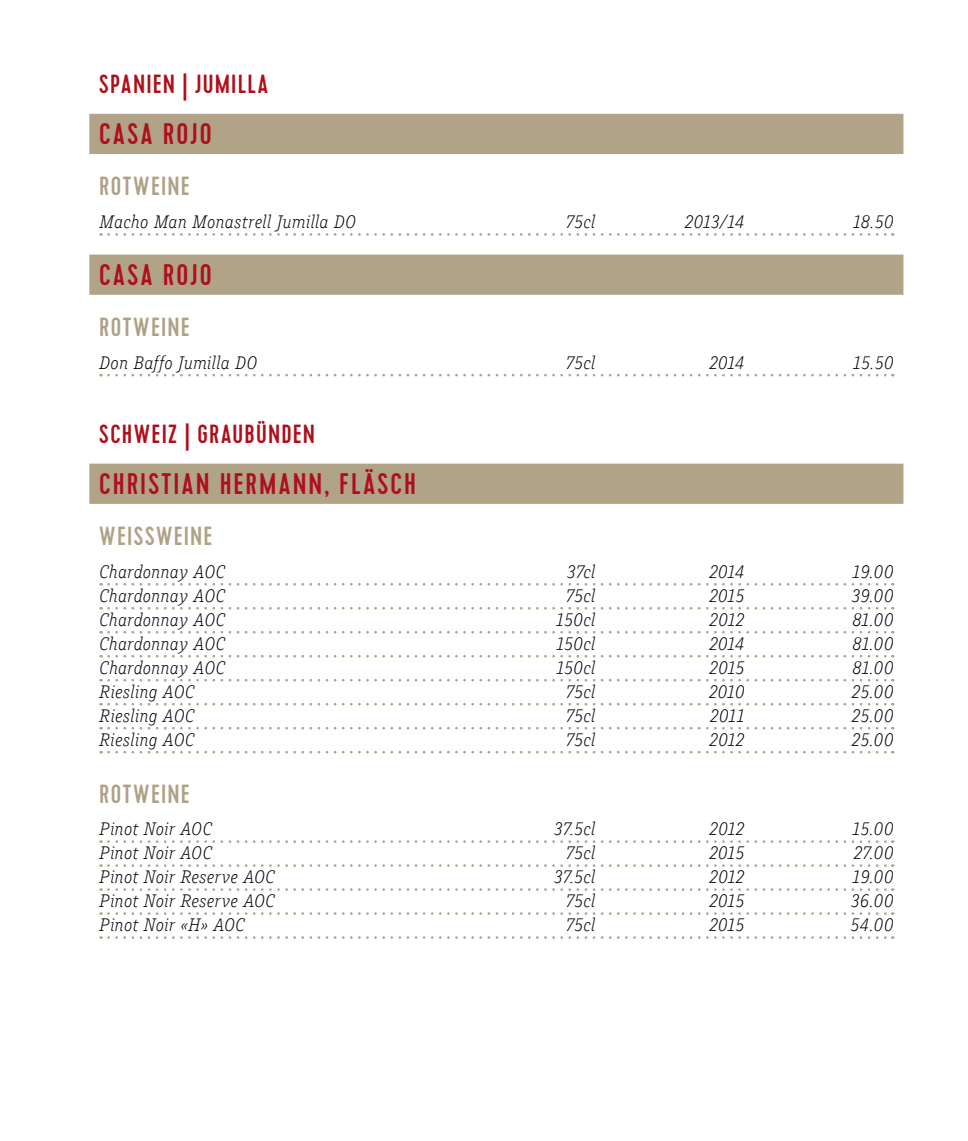
<style>
.page{position:relative;width:968px;height:1141px;background:#fff}
.page>*{position:absolute;margin:0;border:0;box-sizing:border-box;transform-origin:0 0}
.t1{font:500 29.75px "Cervo";letter-spacing:.07em;color:#ad0f1b}
.t2{font:500 26.25px "Cervo";letter-spacing:.05em;color:#afa185}
.t3{font:500 26.25px "Cervo";letter-spacing:.045em;color:#ad0f1b}
.t4{font:italic 300 17.5px "Muriza";letter-spacing:.005em;color:#000}
</style>
<div class="page">
<div style="left:89px;top:114px;width:814px;height:40px;background:#b1a387"></div>
<svg style="left:108px;top:233px;width:785px;height:3px"></svg>
<div style="left:89px;top:255px;width:814px;height:40px;background:#b1a387"></div>
<svg style="left:108px;top:374px;width:785px;height:2px"></svg>
<div style="left:89px;top:464px;width:814px;height:40px;background:#b1a387"></div>
<svg style="left:108px;top:583px;width:785px;height:3px"></svg>
<svg style="left:108px;top:607px;width:785px;height:3px"></svg>
<svg style="left:108px;top:631px;width:785px;height:3px"></svg>
<svg style="left:108px;top:655px;width:785px;height:3px"></svg>
<svg style="left:108px;top:679px;width:785px;height:3px"></svg>
<svg style="left:108px;top:703px;width:785px;height:2px"></svg>
<svg style="left:108px;top:727px;width:785px;height:2px"></svg>
<svg style="left:108px;top:751px;width:785px;height:2px"></svg>
<svg style="left:108px;top:840px;width:785px;height:3px"></svg>
<svg style="left:108px;top:864px;width:785px;height:3px"></svg>
<svg style="left:108px;top:888px;width:785px;height:3px"></svg>
<svg style="left:108px;top:912px;width:785px;height:3px"></svg>
<svg style="left:108px;top:936px;width:785px;height:3px"></svg>
<h2 class="t3" style="left:99px;top:68px;width:170px">SPANIEN | JUMILLA</h2>
<h1 class="t1" style="left:99px;top:116px;width:114px">CASA ROJO</h1>
<h2 class="t2" style="left:99px;top:171px;width:92px">ROTWEINE</h2>
<p class="t4" style="left:99px;top:211px;width:258px">Macho Man Monastrell Jumilla DO</p>
<p class="t4" style="left:565px;top:211px;width:31px">75cl</p>
<p class="t4" style="left:684px;top:211px;width:61px">2013/14</p>
<p class="t4" style="left:853px;top:211px;width:42px">18.50</p>
<h1 class="t1" style="left:99px;top:257px;width:114px">CASA ROJO</h1>
<h2 class="t2" style="left:99px;top:312px;width:92px">ROTWEINE</h2>
<p class="t4" style="left:99px;top:352px;width:159px">Don Baffo Jumilla DO</p>
<p class="t4" style="left:565px;top:352px;width:31px">75cl</p>
<p class="t4" style="left:709px;top:352px;width:37px">2014</p>
<p class="t4" style="left:853px;top:352px;width:42px">15.50</p>
<h2 class="t3" style="left:99px;top:418px;width:217px">SCHWEIZ | GRAUBÜNDEN</h2>
<h1 class="t1" style="left:99px;top:466px;width:318px">CHRISTIAN HERMANN, FLÄSCH</h1>
<h2 class="t2" style="left:99px;top:521px;width:115px">WEISSWEINE</h2>
<p class="t4" style="left:99px;top:561px;width:127px">Chardonnay AOC</p>
<p class="t4" style="left:567px;top:561px;width:30px">37cl</p>
<p class="t4" style="left:709px;top:561px;width:37px">2014</p>
<p class="t4" style="left:852px;top:561px;width:43px">19.00</p>
<p class="t4" style="left:99px;top:585px;width:127px">Chardonnay AOC</p>
<p class="t4" style="left:565px;top:585px;width:31px">75cl</p>
<p class="t4" style="left:709px;top:585px;width:37px">2015</p>
<p class="t4" style="left:851px;top:585px;width:43px">39.00</p>
<p class="t4" style="left:99px;top:609px;width:127px">Chardonnay AOC</p>
<p class="t4" style="left:556px;top:609px;width:41px">150cl</p>
<p class="t4" style="left:709px;top:609px;width:36px">2012</p>
<p class="t4" style="left:852px;top:609px;width:43px">81.00</p>
<p class="t4" style="left:99px;top:633px;width:127px">Chardonnay AOC</p>
<p class="t4" style="left:556px;top:633px;width:41px">150cl</p>
<p class="t4" style="left:709px;top:633px;width:37px">2014</p>
<p class="t4" style="left:852px;top:633px;width:43px">81.00</p>
<p class="t4" style="left:99px;top:657px;width:127px">Chardonnay AOC</p>
<p class="t4" style="left:556px;top:657px;width:41px">150cl</p>
<p class="t4" style="left:709px;top:657px;width:37px">2015</p>
<p class="t4" style="left:852px;top:657px;width:43px">81.00</p>
<p class="t4" style="left:99px;top:681px;width:97px">Riesling AOC</p>
<p class="t4" style="left:565px;top:681px;width:31px">75cl</p>
<p class="t4" style="left:709px;top:681px;width:37px">2010</p>
<p class="t4" style="left:851px;top:681px;width:43px">25.00</p>
<p class="t4" style="left:99px;top:705px;width:97px">Riesling AOC</p>
<p class="t4" style="left:565px;top:705px;width:31px">75cl</p>
<p class="t4" style="left:710px;top:705px;width:36px">2011</p>
<p class="t4" style="left:851px;top:705px;width:43px">25.00</p>
<p class="t4" style="left:99px;top:729px;width:97px">Riesling AOC</p>
<p class="t4" style="left:565px;top:729px;width:31px">75cl</p>
<p class="t4" style="left:709px;top:729px;width:36px">2012</p>
<p class="t4" style="left:851px;top:729px;width:43px">25.00</p>
<h2 class="t2" style="left:99px;top:778px;width:92px">ROTWEINE</h2>
<p class="t4" style="left:99px;top:818px;width:114px">Pinot Noir AOC</p>
<p class="t4" style="left:554px;top:818px;width:43px">37.5cl</p>
<p class="t4" style="left:709px;top:818px;width:36px">2012</p>
<p class="t4" style="left:852px;top:818px;width:43px">15.00</p>
<p class="t4" style="left:99px;top:842px;width:114px">Pinot Noir AOC</p>
<p class="t4" style="left:565px;top:842px;width:31px">75cl</p>
<p class="t4" style="left:709px;top:842px;width:37px">2015</p>
<p class="t4" style="left:853px;top:842px;width:41px">27.00</p>
<p class="t4" style="left:99px;top:866px;width:177px">Pinot Noir Reserve AOC</p>
<p class="t4" style="left:554px;top:866px;width:43px">37.5cl</p>
<p class="t4" style="left:709px;top:866px;width:36px">2012</p>
<p class="t4" style="left:852px;top:866px;width:43px">19.00</p>
<p class="t4" style="left:99px;top:890px;width:177px">Pinot Noir Reserve AOC</p>
<p class="t4" style="left:565px;top:890px;width:31px">75cl</p>
<p class="t4" style="left:709px;top:890px;width:37px">2015</p>
<p class="t4" style="left:851px;top:890px;width:44px">36.00</p>
<p class="t4" style="left:99px;top:914px;width:147px">Pinot Noir «H» AOC</p>
<p class="t4" style="left:565px;top:914px;width:31px">75cl</p>
<p class="t4" style="left:709px;top:914px;width:37px">2015</p>
<p class="t4" style="left:850px;top:914px;width:45px">54.00</p>
</div>
